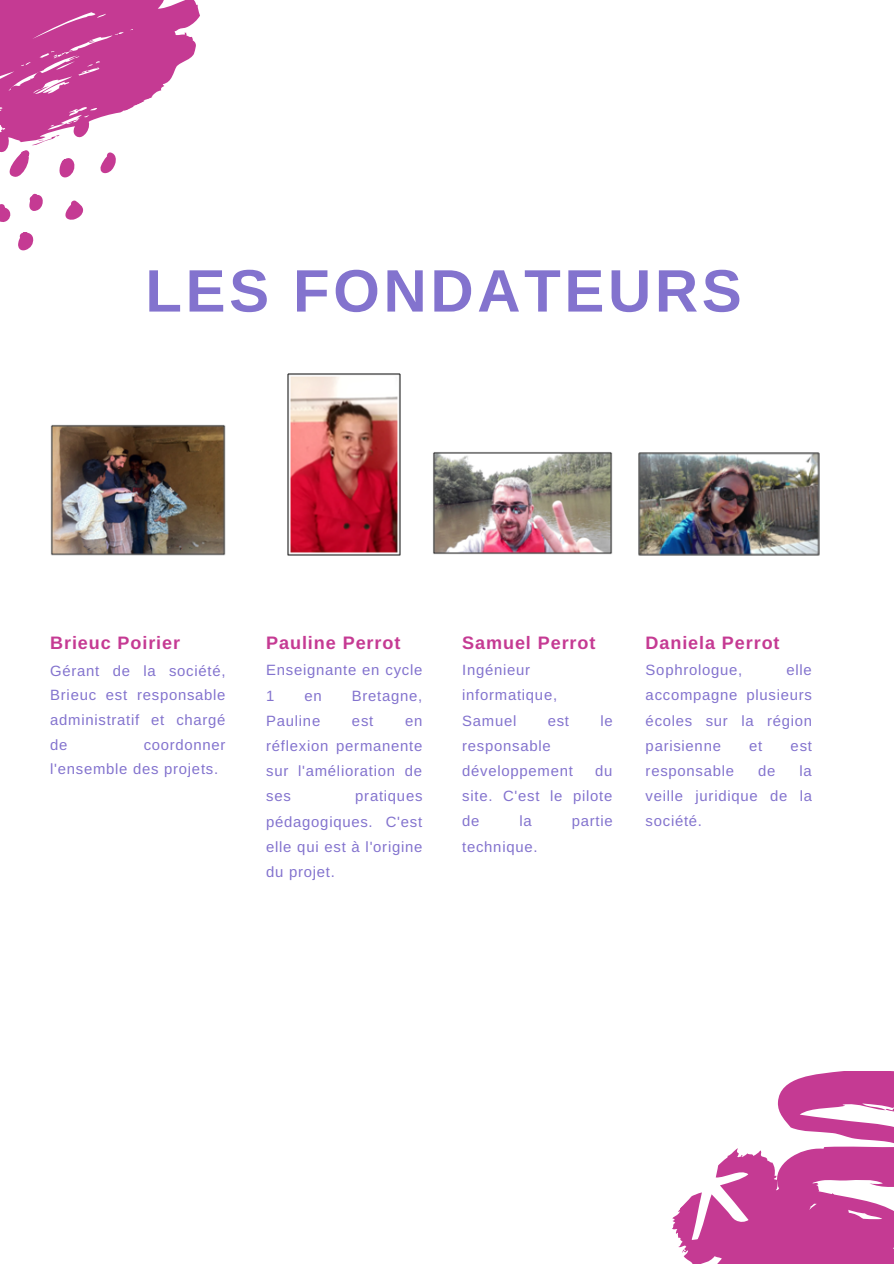
<style>
.page{position:relative;width:894px;height:1264px;background:#fff}
.page>*{position:absolute;margin:0;border:0;box-sizing:border-box;transform-origin:0 0}
.t1{font:700 59.85px "Arimo";letter-spacing:.06em;color:#8373ce}
.t2{font:700 18px "Arimo";letter-spacing:.05em;color:#c53a93}
.t3{font:14.85px/25.2px "Arimo";letter-spacing:.05em;color:#8373ce;text-align:justify}
</style>
<div class="page">
<svg style="left:0;top:204px;width:11px;height:18px"></svg>
<svg style="left:29px;top:193px;width:14px;height:18px"></svg>
<svg style="left:18px;top:232px;width:16px;height:19px"></svg>
<svg style="left:65px;top:200px;width:18px;height:20px"></svg>
<svg style="left:0;top:0;width:200px;height:178px"></svg>
<svg style="left:672px;top:1071px;width:221px;height:192px"></svg>
<img style="left:50px;top:424px;width:176px;height:132px">
<img style="left:287px;top:373px;width:114px;height:183px">
<img style="left:433px;top:452px;width:180px;height:103px">
<img style="left:638px;top:452px;width:182px;height:104px">
<h1 class="t1" style="left:145px;top:257px;width:597px">LES FONDATEURS</h1>
<p class="t2" style="left:50px;top:632px;width:131px">Brieuc Poirier</p>
<p class="t3" style="left:50px;top:658px;width:177px;line-height:24.6px">Gérant de la société, Brieuc est responsable administratif et chargé de</p>
<p class="t3" style="left:50px;top:732px;width:177px;line-height:24.6px;text-indent:93px">coordonner l'ensemble des projets.</p>
<p class="t2" style="left:266px;top:632px;width:136px">Pauline Perrot</p>
<p class="t3" style="left:266px;top:657px;width:158px">Enseignante en cycle<br>1</p>
<p class="t3" style="left:304px;top:682px;width:19px">en</p>
<p class="t3" style="left:351px;top:682px;width:72px">Bretagne,</p>
<p class="t3" style="left:266px;top:708px;width:56px">Pauline</p>
<p class="t3" style="left:352px;top:708px;width:23px">est</p>
<p class="t3" style="left:266px;top:708px;width:158px;text-indent:139px">en réflexion permanente sur l'amélioration de ses</p>
<p class="t3" style="left:266px;top:783px;width:158px;text-indent:89px">pratiques pédagogiques. C'est elle qui est à l'origine du projet.</p>
<p class="t2" style="left:462px;top:632px;width:135px">Samuel Perrot</p>
<p class="t3" style="left:462px;top:657px;width:96px;text-align:left">Ingénieur informatique,<br>Samuel</p>
<p class="t3" style="left:547px;top:708px;width:23px">est</p>
<p class="t3" style="left:600px;top:708px;width:14px">le</p>
<p class="t3" style="left:462px;top:733px;width:112px">responsable développement</p>
<p class="t3" style="left:462px;top:758px;width:152px;text-indent:133px">du site. C'est le pilote de</p>
<p class="t3" style="left:519px;top:808px;width:14px">la</p>
<p class="t3" style="left:571px;top:808px;width:42px">partie</p>
<p class="t3" style="left:462px;top:833px;width:77px">technique.</p>
<p class="t2" style="left:645px;top:632px;width:135px">Daniela Perrot</p>
<p class="t3" style="left:645px;top:657px;width:98px">Sophrologue,</p>
<p class="t3" style="left:645px;top:657px;width:168px;text-indent:141px">elle accompagne plusieurs écoles sur la région parisienne</p>
<p class="t3" style="left:749px;top:733px;width:15px">et</p>
<p class="t3" style="left:790px;top:733px;width:23px">est</p>
<p class="t3" style="left:645px;top:758px;width:168px;text-indent:154px">la veille juridique de la société.</p>
<p class="t3" style="left:645px;top:758px;width:90px">responsable</p>
<p class="t3" style="left:758px;top:758px;width:19px">de</p>
</div>
